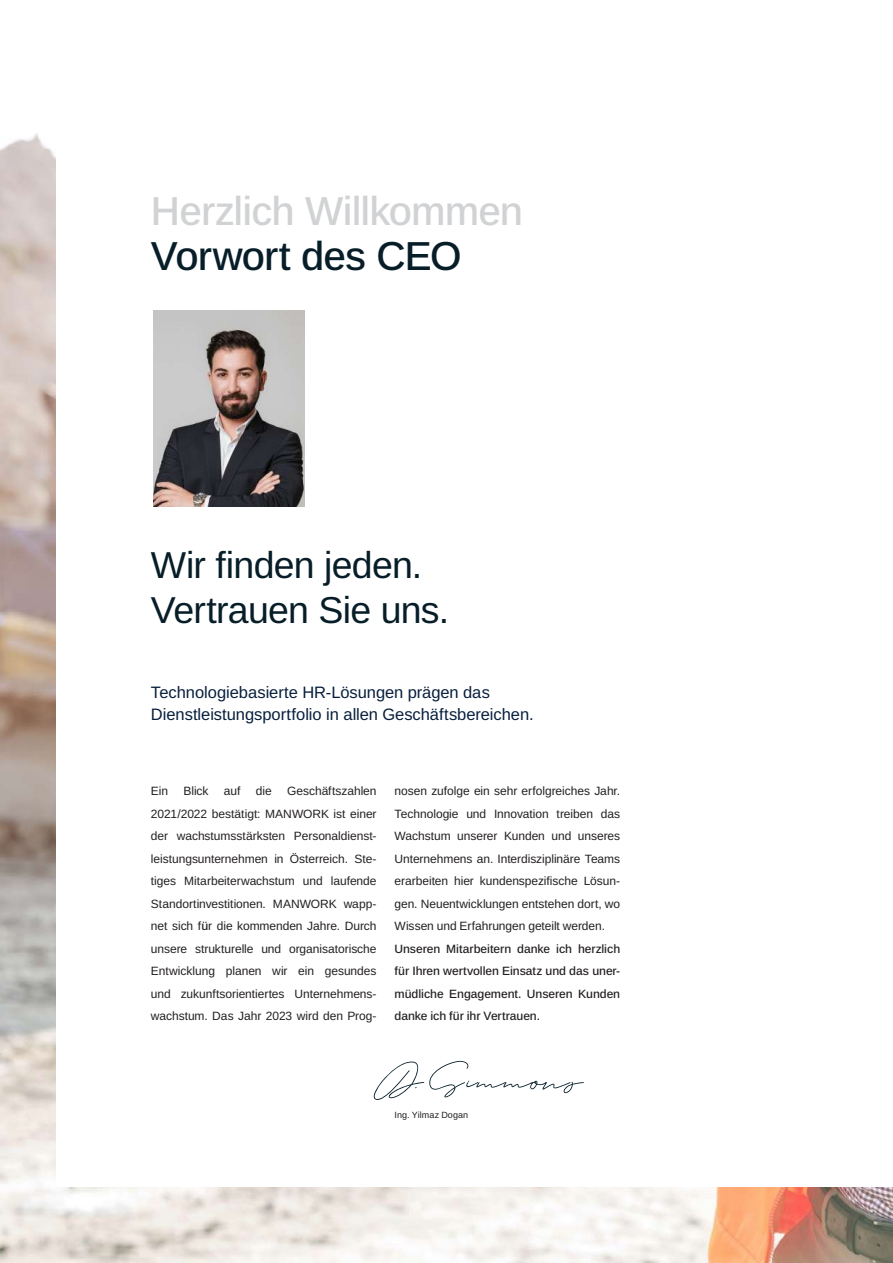
<style>
.page{position:relative;width:893px;height:1263px;background:#fff}
.page>*{position:absolute;margin:0;border:0;box-sizing:border-box;transform-origin:0 0}
.t1{font:500 40.5px "Arimo";letter-spacing:-.025em;color:#d1d2d4}
.t2{font:500 40.5px "Arimo";letter-spacing:-.02em;color:#071e29}
.t3{font:37.5px/45px "Arimo";letter-spacing:-.02em;color:#071e29}
.t4{font:16.5px/22.5px "Arimo";color:#061e3c}
.t5{font:12px/22.5px "Arimo";letter-spacing:-.005em;color:#231f20;text-align:justify}
.t6{font:500 12px/22.5px "Arimo";letter-spacing:-.005em;color:#231f20;text-align:justify}
.t7{font:9px "Arimo";letter-spacing:.01em;color:#231f20}
.s1{font-weight:500}
</style>
<div class="page">
<img style="left:0;top:134px;width:893px;height:1129px">
<div style="left:56px;top:45px;width:837px;height:1141px;background:#fff"></div>
<img style="left:153px;top:311px;width:151px;height:195px">
<svg style="left:373px;top:1060px;width:211px;height:40px"></svg>
<h1 class="t1" style="left:151px;top:183px;width:374px">Herzlich Willkommen</h1>
<h1 class="t2" style="left:151px;top:228px;width:312px">Vorwort des CEO</h1>
<h2 class="t3" style="left:151px;top:543px;width:300px">Wir finden jeden.<br>Vertrauen Sie uns.</h2>
<h3 class="t4" style="left:151px;top:681px;width:384px">Technologiebasierte HR-Lösungen prägen das<br>Dienstleistungsportfolio in allen Geschäftsbereichen.</h3>
<p class="t5" style="left:151px;top:780px;width:227px;text-indent:136px">Geschäftszahlen 2021/2022 bestätigt: MANWORK ist einer der wachstumsstärksten Personaldienst&shy;leistungsunternehmen in Österreich. Ste&shy;tiges Mitarbeiterwachstum und laufende Standortinvestitionen. MANWORK wapp&shy;net sich f<span class="s1">ü</span>r die kommenden Jahre. Durch unsere strukturelle und organisatorische Entwicklung planen wir ein gesundes und zukunftsorientiertes Unternehmens&shy;wachstum. Das Jahr 2023 wird den Prog-</p>
<p class="t5" style="left:395px;top:780px;width:227px">nosen zufolge ein sehr erfolgreiches Jahr.<br>Technologie und Innovation treiben das Wachstum unserer Kunden und unseres Unternehmens an. Interdisziplinäre Teams erarbeiten hier kundenspezifische Lösun&shy;gen. Neuentwicklungen entstehen dort, wo Wissen und Erfahrungen geteilt werden.</p>
<p class="t5" style="left:151px;top:780px;width:19px">Ein</p>
<p class="t5" style="left:183px;top:780px;width:27px">Blick</p>
<p class="t5" style="left:224px;top:780px;width:18px">auf</p>
<p class="t5" style="left:256px;top:780px;width:17px">die</p>
<p class="t6" style="left:395px;top:937px;width:227px">Unseren Mitarbeitern danke ich herzlich für Ihren wertvollen Einsatz und das uner&shy;müdliche Engagement. Unseren Kunden danke ich für ihr Vertrauen.</p>
<p class="t7" style="left:395px;top:1108px;width:75px">Ing. Yilmaz Dogan</p>
</div>
